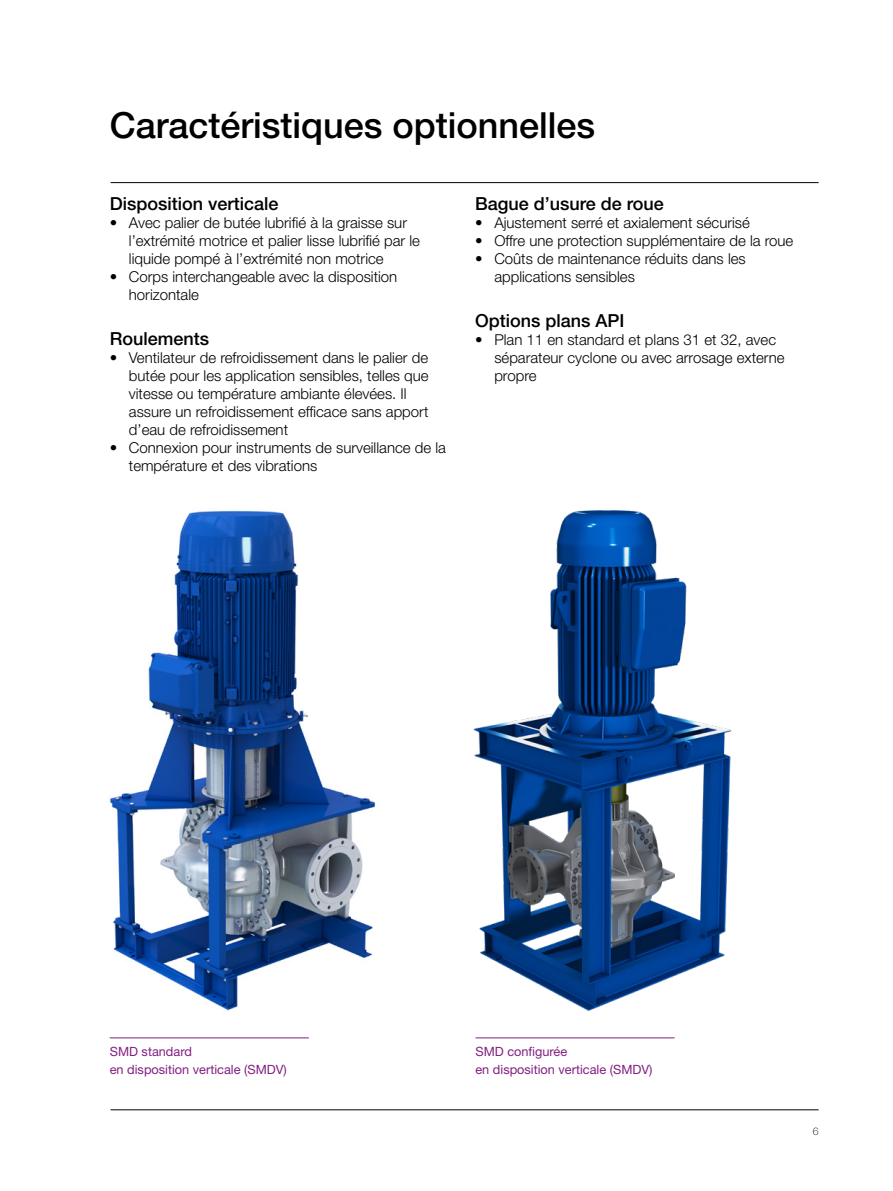
<style>
.page{position:relative;width:893px;height:1191px;background:#fff}
.page>*{position:absolute;margin:0;border:0;box-sizing:border-box;transform-origin:0 0}
.t1{font:500 36px "Helvetica Neue LT Pro";color:#000}
.Subtitle{font:500 18px "Helvetica Neue LT Pro";color:#000}
.t2{font:300 15px/18px "Helvetica Neue LT Pro";color:#000}
.t3{font:12.75px/18px "Helvetica Neue LT Pro";color:#831f82}
.t4{font:100 10.5px "Helvetica Neue LT Pro";color:#000}
</style>
<div class="page">
<hr style="left:111px;top:182px;width:708px;height:1px;background:#000">
<hr style="left:111px;top:1109px;width:708px;height:1px;background:#000">
<img style="left:473px;top:510px;width:259px;height:502px">
<img style="left:110px;top:510px;width:266px;height:501px">
<hr style="left:110px;top:1037px;width:199px;height:1px;background:#831f82">
<hr style="left:475px;top:1037px;width:200px;height:1px;background:#831f82">
<p class="t1" style="left:110px;top:103px;width:487px">Caractéristiques optionnelles</p>
<p class="Subtitle" style="left:110px;top:192px;width:170px">Disposition verticale</p>
<p class="t2" style="left:129px;top:213px;width:293px;text-indent:-19px">• Avec palier de butée lubrifié à la graisse sur l’extrémité motrice et palier lisse lubrifié par le liquide pompé à l’extrémité non motrice</p>
<p class="t2" style="left:129px;top:267px;width:270px;text-indent:-19px">• Corps interchangeable avec la disposition horizontale</p>
<p class="Subtitle" style="left:110px;top:327px;width:101px">Roulements</p>
<p class="t2" style="left:129px;top:348px;width:301px;text-indent:-19px">• Ventilateur de refroidissement dans le palier de butée pour les application sensibles, telles que vitesse ou température ambiante élevées. Il assure un refroidissement efficace sans apport d’eau de refroidissement</p>
<p class="t2" style="left:129px;top:438px;width:318px;text-indent:-19px">• Connexion pour instruments de surveillance de la température et des vibrations</p>
<p class="Subtitle" style="left:475px;top:192px;width:190px">Bague d’usure de roue</p>
<p class="t2" style="left:475px;top:213px;width:276px">• Ajustement serré et axialement sécurisé</p>
<p class="t2" style="left:475px;top:231px;width:320px">• Offre une protection supplémentaire de la roue</p>
<p class="t2" style="left:494px;top:249px;width:253px;text-indent:-19px">• Coûts de maintenance réduits dans les applications sensibles</p>
<p class="Subtitle" style="left:475px;top:309px;width:151px">Options plans API</p>
<p class="t2" style="left:494px;top:330px;width:292px;text-indent:-19px">• Plan 11 en standard et plans 31 et 32, avec séparateur cyclone ou avec arrosage externe propre</p>
<p class="t3" style="left:110px;top:1042px;width:179px">SMD standard<br>en disposition verticale (SMDV)</p>
<p class="t3" style="left:475px;top:1042px;width:179px">SMD configurée<br>en disposition verticale (SMDV)</p>
<p class="t4" style="left:813px;top:1124px;width:7px">6</p>
</div>
